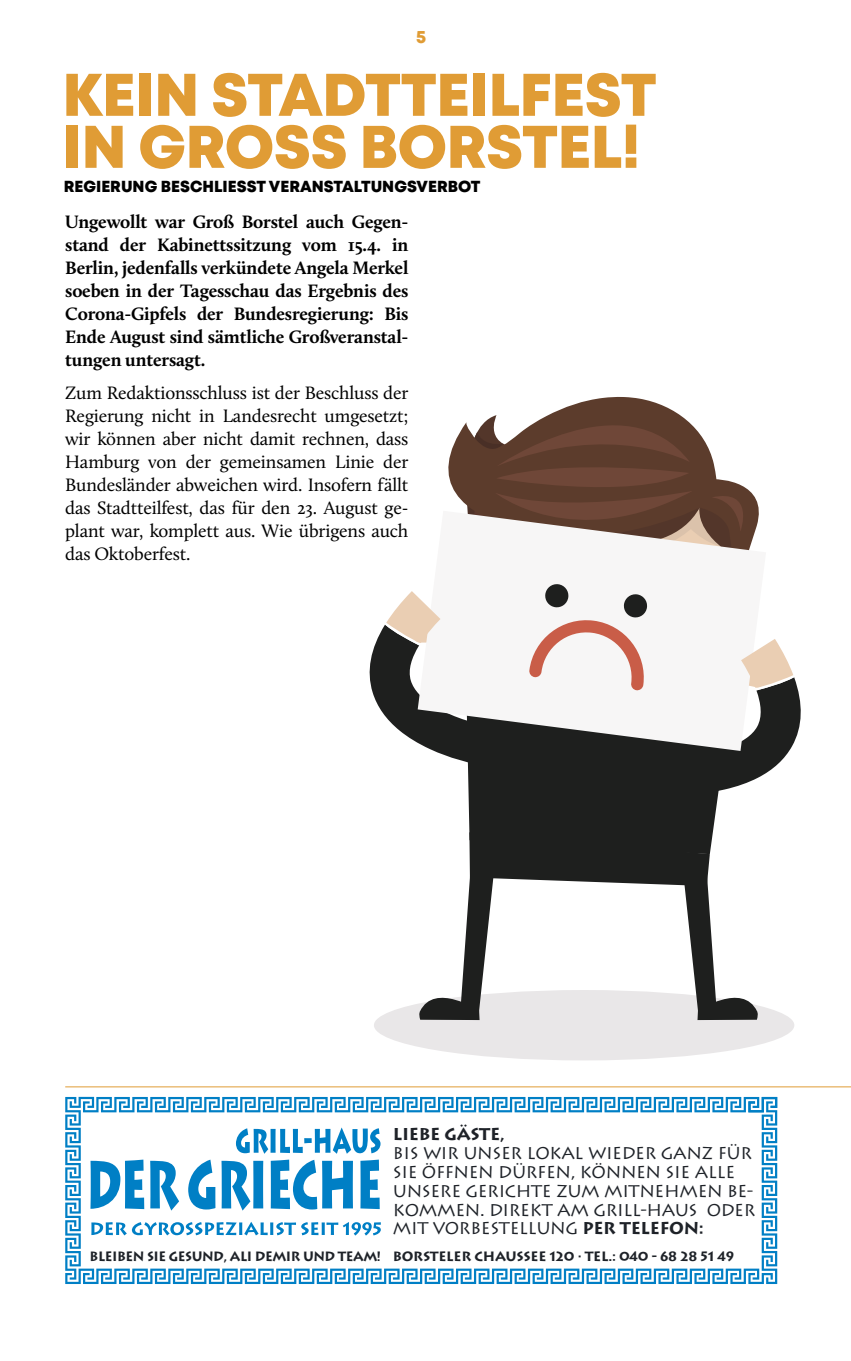
<style>
.page{position:relative;width:851px;height:1361px;background:#fff}
.page>*{position:absolute;margin:0;border:0;box-sizing:border-box;transform-origin:0 0}
.t1{font:800 60px "Mont";letter-spacing:-.01em;color:#e09c35}
.GBB_19_NORMALTEXT{font:18.6px/23px "Calluna";letter-spacing:-.01em;color:#000;text-align:justify}
.GBB_19_NORMALTEXT-2{font:700 18.6px/23px "Calluna";letter-spacing:-.01em;color:#000;text-align:justify}
.t2{font:800 18px "Mont";color:#e09c35}
.t3{font:17px/18.8px "Lithos";letter-spacing:-.02em;color:#1e2228}
.t4{font:800 16px "Mont";color:#000}
.t5{font:700 13.4px "Lithos";letter-spacing:-.035em;color:#1e2228;scale:.96 1}
.s1{font-weight:700}
</style>
<div class="page">
<div style="left:374px;top:990px;width:420px;height:70px;background:#e9e7e8;border-radius:50%"></div>
<svg style="left:369px;top:396px;width:432px;height:624px"></svg>
<svg style="left:65px;top:1097px;width:712px;height:187px"></svg>
<hr style="left:65px;top:1086px;width:785px;height:1px;background:#e09c35">
<p class="t2" style="left:416px;top:25px;width:12px">5</p>
<p class="t1" style="left:62px;top:56px;width:595px">KEIN STADTTEILFEST</p>
<p class="t1" style="left:62px;top:108px;width:579px">IN GROSS BORSTEL!</p>
<p class="t4" style="left:64px;top:176px;width:418px">REGIERUNG BESCHLIESST VERANSTALTUNGSVERBOT</p>
<p class="GBB_19_NORMALTEXT-2" style="left:65px;top:210px;width:345px">Ungewollt war Groß Borstel auch Gegen&shy;stand der Kabinettssitzung vom 15.4. in Berlin, jedenfalls verkündete Angela Merkel soeben in der Tagesschau das Ergebnis des Corona-Gipfels der Bundesregierung: Bis Ende August sind sämtliche Großveranstal&shy;tungen untersagt.</p>
<p class="GBB_19_NORMALTEXT" style="left:65px;top:381px;width:345px">Zum Redaktionsschluss ist der Beschluss der Regierung nicht in Landesrecht umgesetzt; wir können aber nicht damit rechnen, dass Hamburg von der gemeinsamen Linie der Bundesländer abweichen wird. Insofern fällt das Stadtteilfest, das für den 23. August ge&shy;plant war, komplett aus. Wie übrigens auch das Oktoberfest.</p>
<p class="t3" style="left:393px;top:1125px;width:364px"><span class="s1">LIEBE GÄSTE,<br></span>BIS WIR UNSER LOKAL WIEDER GANZ FÜR<br>SIE ÖFFNEN DÜRFEN, KÖNNEN SIE ALLE<br>UNSERE GERICHTE ZUM MITNEHMEN BE-<br>KOMMEN. DIREKT AM GRILL-HAUS ODER<br>MIT VORBESTELLUNG <span class="s1">PER TELEFON:</span></p>
<p class="t5" style="left:90px;top:1248px;width:672px">BLEIBEN SIE GESUND, ALI DEMIR UND TEAM! BORSTELER CHAUSSEE 120 · TEL.: 040 - 68 28 51 49</p>
</div>
